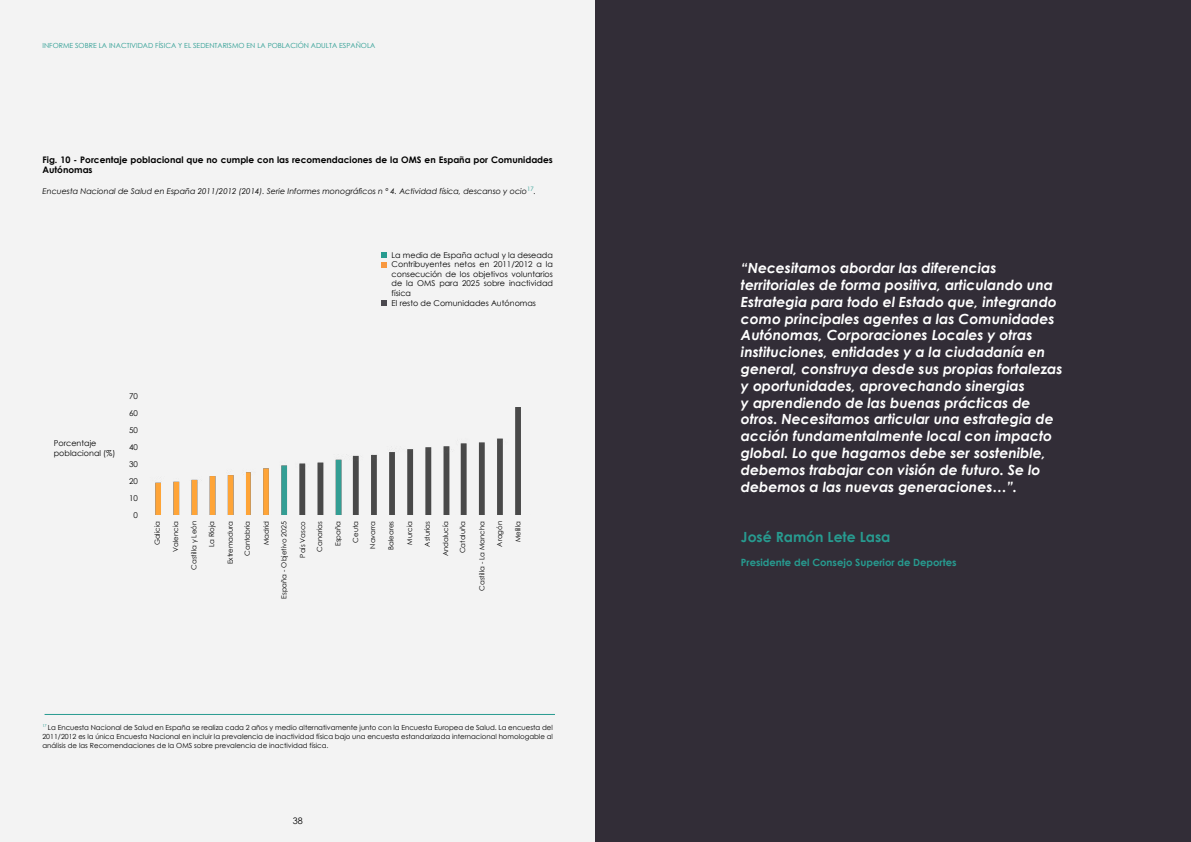
<style>
.page{position:relative;width:1191px;height:842px;background:#fff}
.page>*{position:absolute;margin:0;border:0;box-sizing:border-box;transform-origin:0 0}
.t1{font:italic 700 14px/16.8px "Century Gothic";color:#fff}
.t2{font:700 14px "Century Gothic";color:#279b90}
.t3{font:700 10px "Century Gothic";color:#279b90}
.t4{font:700 9px/10.8px "Century Gothic";color:#000}
.t5{font:9px "Century Gothic";color:#000}
.t6{font:8px/17px "Century Gothic";color:#000}
.t7{font:italic 8px "Century Gothic";color:#000}
.t8{font:7px/9px "Century Gothic";color:#000;text-align:justify}
.t9{font:7px "Century Gothic";color:#279b90}
</style>
<div class="page">
<div style="left:0;top:0;width:595px;height:842px;background:#f3f3f3"></div>
<svg style="left:381px;top:252px;width:5px;height:16px"></svg>
<svg style="left:381px;top:301px;width:5px;height:5px"></svg>
<img style="left:155px;top:407px;width:366px;height:107px">
<hr style="left:45px;top:714px;width:510px;height:1px;background:#279b90">
<div style="left:595px;top:0;width:596px;height:842px;background:#322d37"></div>
<p class="t9" style="left:43px;top:40px;width:334px">INFORME SOBRE LA INACTIVIDAD FÍSICA Y EL SEDENTARISMO EN LA POBLACIÓN ADULTA ESPAÑOLA</p>
<p class="t4" style="left:43px;top:154px;width:512px">Fig. 10 - Porcentaje poblacional que no cumple con las recomendaciones de la OMS en España por Comunidades<br>Autónomas</p>
<p class="t7" style="left:43px;top:185px;width:495px">Encuesta Nacional de Salud en España 2011/2012 (2014). Serie Informes monográficos n º 4. Actividad física, descanso y ocio<sup>17</sup>.</p>
<p class="t6" style="left:391px;top:250px;width:163px;line-height:9.6px">La media de España actual y la deseada<br>Contribuyentes netos en 2011/2012 a la consecución de los objetivos voluntarios de la OMS para 2025 sobre inactividad física<br>El resto de Comunidades Autónomas</p>
<p class="t6" style="left:54px;top:438px;width:63px;line-height:9.6px">Porcentaje poblacional (%)</p>
<p class="t6" style="left:129px;top:388px;width:10px;text-align:center">70<br>60<br>50<br>40<br>30<br>20<br>10<br>0</p>
<p class="t8" style="left:153px;top:545px;width:26px;rotate:-90deg">Galicia</p>
<p class="t8" style="left:171px;top:552px;width:32px;rotate:-90deg">Valencia</p>
<p class="t8" style="left:189px;top:570px;width:50px;rotate:-90deg">Castilla y León</p>
<p class="t8" style="left:207px;top:547px;width:28px;rotate:-90deg">La Rioja</p>
<p class="t8" style="left:225px;top:564px;width:45px;rotate:-90deg">Extremadura</p>
<p class="t8" style="left:243px;top:556px;width:36px;rotate:-90deg">Cantabria</p>
<p class="t8" style="left:262px;top:545px;width:26px;rotate:-90deg">Madrid</p>
<p class="t8" style="left:279px;top:599px;width:79px;rotate:-90deg">España - Objetivo 2025</p>
<p class="t8" style="left:298px;top:557px;width:38px;rotate:-90deg">País Vasco</p>
<p class="t8" style="left:315px;top:551px;width:32px;rotate:-90deg">Canarias</p>
<p class="t8" style="left:333px;top:546px;width:27px;rotate:-90deg">España</p>
<p class="t8" style="left:351px;top:543px;width:23px;rotate:-90deg">Ceuta</p>
<p class="t8" style="left:368px;top:549px;width:29px;rotate:-90deg">Navarra</p>
<p class="t8" style="left:386px;top:550px;width:30px;rotate:-90deg">Baleares</p>
<p class="t8" style="left:405px;top:544px;width:25px;rotate:-90deg">Murcia</p>
<p class="t8" style="left:423px;top:546px;width:27px;rotate:-90deg">Asturias</p>
<p class="t8" style="left:441px;top:556px;width:37px;rotate:-90deg">Andalucía</p>
<p class="t8" style="left:458px;top:553px;width:34px;rotate:-90deg">Cataluña</p>
<p class="t8" style="left:477px;top:591px;width:71px;rotate:-90deg">Castilla - La Mancha</p>
<p class="t8" style="left:495px;top:547px;width:27px;rotate:-90deg">Aragón</p>
<p class="t8" style="left:513px;top:542px;width:23px;rotate:-90deg">Melilla</p>
<p class="t8" style="left:42px;top:723px;width:512px"><sup>17</sup> La Encuesta Nacional de Salud en España se realiza cada 2 años y medio alternativamente junto con la Encuesta Europea de Salud. La encuesta del 2011/2012 es la única Encuesta Nacional en incluir la prevalencia de inactividad física bajo una encuesta estandarizada internacional homologable al análisis de las Recomendaciones de la OMS sobre prevalencia de inactividad física.</p>
<p class="t5" style="left:293px;top:814px;width:11px">38</p>
<p class="t1" style="left:741px;top:259px;width:323px">“Necesitamos abordar las diferencias territoriales de forma positiva, articulando una Estrategia para todo el Estado que, integrando como principales agentes a las Comunidades Autónomas, Corporaciones Locales y otras instituciones, entidades y a la ciudadanía en general, construya desde sus propias fortalezas y oportunidades, aprovechando sinergias<br>y aprendiendo de las buenas prácticas de otros. Necesitamos articular una estrategia de acción fundamentalmente local con impacto global. Lo que hagamos debe ser sostenible, debemos trabajar con visión de futuro. Se lo debemos a las nuevas generaciones…”.</p>
<p class="t2" style="left:741px;top:526px;width:151px">José Ramón Lete Lasa</p>
<p class="t3" style="left:741px;top:554px;width:217px">Presidente del Consejo Superior de Deportes</p>
</div>
